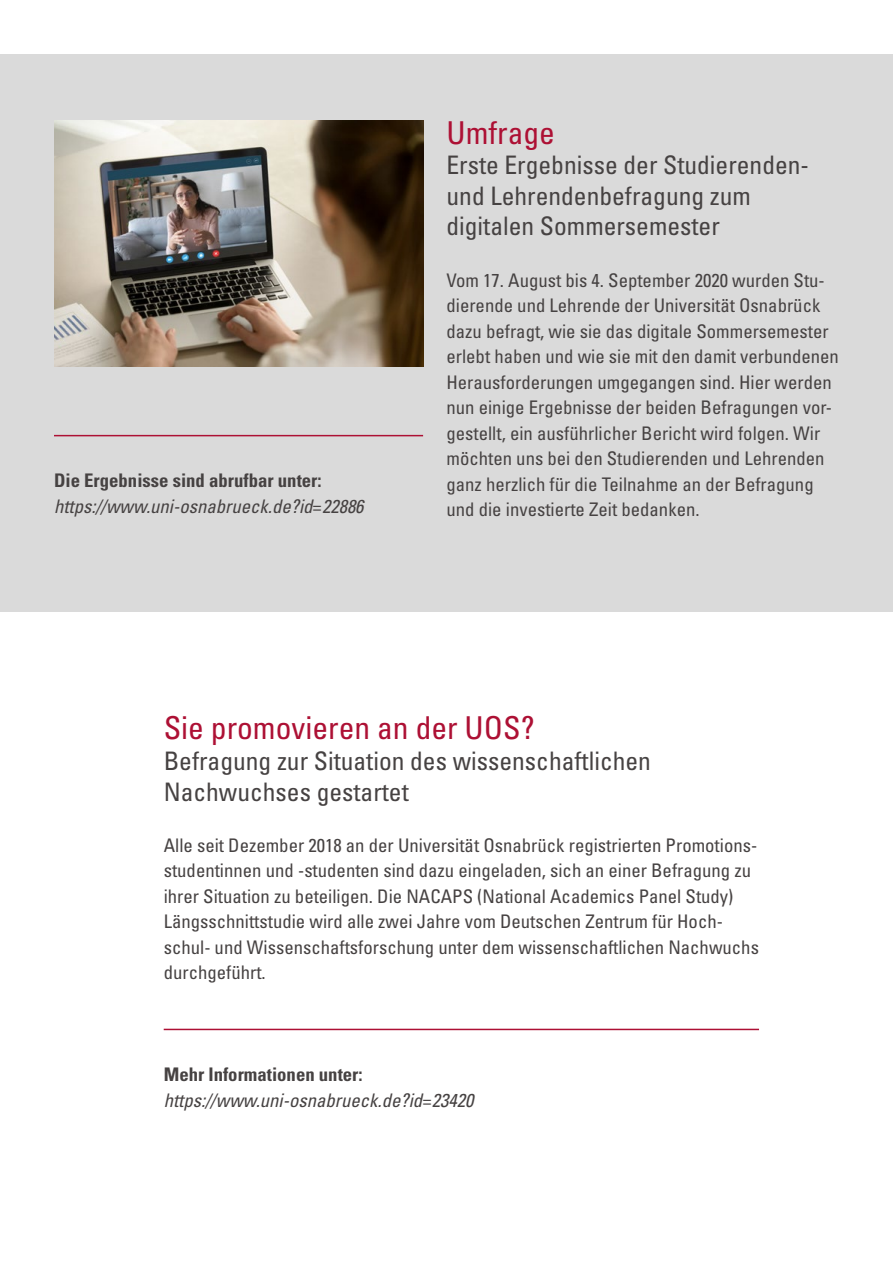
<style>
.page{position:relative;width:893px;height:1263px;background:#fff}
.page>*{position:absolute;margin:0;border:0;box-sizing:border-box;transform-origin:0 0}
.t1{font:condensed 31.5px "Univers LT Pro";color:#ad1034}
.t2{font:condensed 25.5px/30.6px "Univers LT Pro";color:#464242}
.t3{font:condensed 18.75px/25.5px "Univers LT Pro";color:#464242}
.t4{font:italic condensed 18.75px "Univers LT Pro";color:#464242}
.t5{font:700 condensed 18.75px "Univers LT Pro";color:#464242}
</style>
<div class="page">
<div style="left:0;top:54px;width:893px;height:557px;background:#dadada"></div>
<img style="left:54px;top:121px;width:369px;height:246px">
<hr style="left:54px;top:435px;width:369px;height:1px;background:#ad1034">
<hr style="left:164px;top:1029px;width:595px;height:1px;background:#ad1034">
<p class="t5" style="left:54px;top:469px;width:269px">Die Ergebnisse sind abrufbar unter:</p>
<p class="t4" style="left:54px;top:494px;width:311px">https://www.uni-osnabrueck.de?id=22886</p>
<h1 class="t1" style="left:446px;top:113px;width:110px">Umfrage</h1>
<h2 class="t2" style="left:446px;top:150px;width:364px">Erste Ergebnisse der Studierenden&shy;und Lehrendenbefragung zum digitalen Sommersemester</h2>
<p class="t3" style="left:446px;top:267px;width:394px">Vom 17. August bis 4. September 2020 wurden Stu&shy;dierende und Lehrende der Universität Osnabrück dazu befragt, wie sie das digitale Sommersemester erlebt haben und wie sie mit den damit verbundenen Herausforderungen umgegangen sind. Hier werden nun einige Ergebnisse der beiden Befragungen vor&shy;gestellt, ein ausführlicher Bericht wird folgen. Wir möchten uns bei den Studierenden und Lehrenden ganz herzlich für die Teilnahme an der Befragung und die investierte Zeit bedanken.</p>
<h1 class="t1" style="left:164px;top:708px;width:372px">Sie promovieren an der UOS?</h1>
<h2 class="t2" style="left:164px;top:745px;width:489px">Befragung zur Situation des wissenschaftlichen<br>Nachwuchses gestartet</h2>
<p class="t3" style="left:164px;top:832px;width:597px">Alle seit Dezember 2018 an der Universität Osnabrück registrierten Promotions&shy;studentinnen und -studenten sind dazu eingeladen, sich an einer Befragung zu ihrer Situation zu beteiligen. Die NACAPS (National Academics Panel Study)<br>Längsschnittstudie wird alle zwei Jahre vom Deutschen Zentrum für Hoch&shy;schul- und Wissenschaftsforschung unter dem wissenschaftlichen Nachwuchs durchgeführt.</p>
<p class="t5" style="left:164px;top:1063px;width:200px">Mehr Informationen unter:</p>
<p class="t4" style="left:164px;top:1088px;width:311px">https://www.uni-osnabrueck.de?id=23420</p>
</div>
